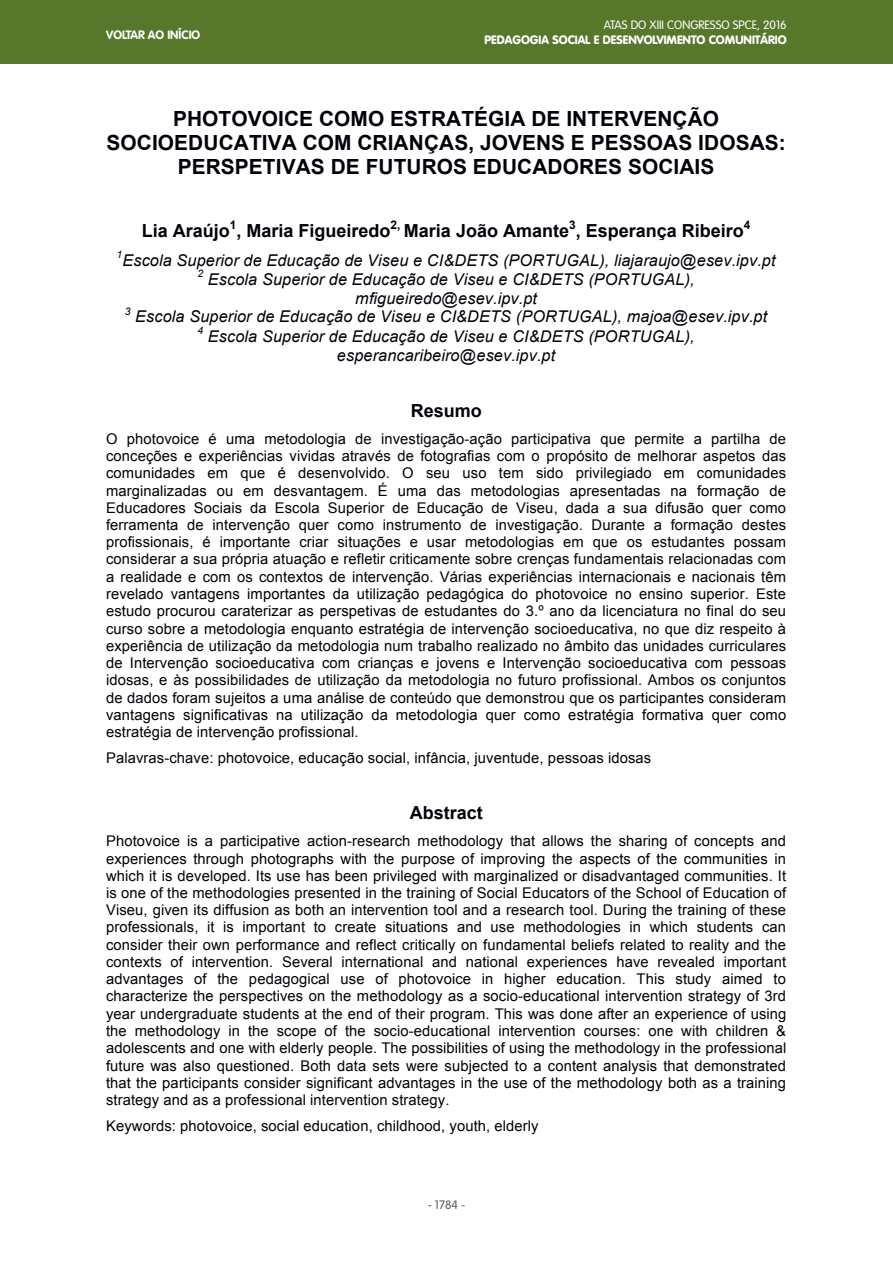
<style>
.page{position:relative;width:893px;height:1263px;background:#fff}
.page>*{position:absolute;margin:0;border:0;box-sizing:border-box;transform-origin:0 0}
.t1{font:700 20.85px/24.3px "Arial";letter-spacing:.005em;color:#00000a;text-align:center}
.t2{font:700 18px "Arial";color:#00000a}
.t3{font:italic 16.2px/19px "Arial";letter-spacing:.01em;color:#00000a}
.t4{font:14.7px/17.2px "Arial";letter-spacing:.01em;color:#00000a;text-align:justify}
.t5{font:900 12px "VAG Rounded";color:#fff}
.t6{font:300 12px "VAG Rounded";color:#fff}
.t7{font:700 12px "VAG Rounded";color:#fff}
.t8{font:300 12px "VAG Rounded";color:#575756}
.t9{font:700 11.85px "Arial";color:#00000a}
.t10{font:italic 10.5px "Arial";color:#00000a}
</style>
<div class="page">
<div style="left:0;top:0;width:893px;height:64px;background:#57782b"></div>
<p class="t7" style="left:106px;top:27px;width:95px">VOLTAR AO INÍCIO</p>
<p class="t6" style="left:604px;top:18px;width:184px">ATAS DO XIII CONGRESSO SPCE, 2016</p>
<p class="t5" style="left:484px;top:33px;width:304px">PEDAGOGIA SOCIAL E DESENVOLVIMENTO COMUNITÁRIO</p>
<h1 class="t1" style="left:107px;top:107px;width:681px">PHOTOVOICE COMO ESTRATÉGIA DE INTERVENÇÃO<br>SOCIOEDUCATIVA COM CRIANÇAS, JOVENS E PESSOAS IDOSAS:<br>PERSPETIVAS DE FUTUROS EDUCADORES SOCIAIS</h1>
<p class="t9" style="left:230px;top:217px;width:8px">1</p>
<p class="t9" style="left:391px;top:217px;width:11px">2,</p>
<p class="t2" style="left:404px;top:219px;width:341px">Maria João Amante , Esperança Ribeiro</p>
<p class="t9" style="left:569px;top:217px;width:8px">3</p>
<p class="t9" style="left:744px;top:217px;width:8px">4</p>
<p class="t2" style="left:142px;top:219px;width:250px">Lia Araújo , Maria Figueiredo</p>
<p class="t10" style="left:117px;top:247px;width:7px">1</p>
<p class="t3" style="left:122px;top:251px;width:655px">Escola Superior de Educação de Viseu e CI&amp;DETS (PORTUGAL), liajaraujo@esev.ipv.pt</p>
<p class="t10" style="left:197px;top:267px;width:7px">2</p>
<p class="t3" style="left:355px;top:270px;width:341px;text-indent:-147px">Escola Superior de Educação de Viseu e CI&amp;DETS (PORTUGAL), mfigueiredo@esev.ipv.pt</p>
<p class="t10" style="left:125px;top:304px;width:7px">3</p>
<p class="t3" style="left:135px;top:307px;width:633px">Escola Superior de Educação de Viseu e CI&amp;DETS (PORTUGAL), majoa@esev.ipv.pt</p>
<p class="t10" style="left:197px;top:323px;width:7px">4</p>
<p class="t3" style="left:337px;top:326px;width:359px;text-indent:-129px">Escola Superior de Educação de Viseu e CI&amp;DETS (PORTUGAL), esperancaribeiro@esev.ipv.pt</p>
<p class="t2" style="left:411px;top:398px;width:73px">Resumo</p>
<p class="t4" style="left:106px;top:430px;width:682px">O photovoice é uma metodologia de investigação-ação participativa que permite a partilha de conceções e experiências vividas através de fotografias com o propósito de melhorar aspetos das comunidades em que é desenvolvido. O seu uso tem sido privilegiado em comunidades marginalizadas ou em desvantagem. É uma das metodologias apresentadas na formação de Educadores Sociais da Escola Superior de Educação de Viseu, dada a sua difusão quer como ferramenta de intervenção quer como instrumento de investigação. Durante a formação destes profissionais, é importante criar situações e usar metodologias em que os estudantes possam considerar a sua própria atuação e refletir criticamente sobre crenças fundamentais relacionadas com a realidade e com os contextos de intervenção. Várias experiências internacionais e nacionais têm revelado vantagens importantes da utilização pedagógica do photovoice no ensino superior. Este estudo procurou caraterizar as perspetivas de estudantes do 3.º ano da licenciatura no final do seu curso sobre a metodologia enquanto estratégia de intervenção socioeducativa, no que diz respeito à experiência de utilização da metodologia num trabalho realizado no âmbito das unidades curriculares de Intervenção socioeducativa com crianças e jovens e Intervenção socioeducativa com pessoas idosas, e às possibilidades de utilização da metodologia no futuro profissional. Ambos os conjuntos de dados foram sujeitos a uma análise de conteúdo que demonstrou que os participantes consideram vantagens significativas na utilização da metodologia quer como estratégia formativa quer como estratégia de intervenção profissional.</p>
<p class="t4" style="left:106px;top:749px;width:547px">Palavras-chave: photovoice, educação social, infância, juventude, pessoas idosas</p>
<p class="t2" style="left:410px;top:801px;width:75px">Abstract</p>
<p class="t4" style="left:106px;top:833px;width:682px">Photovoice is a participative action-research methodology that allows the sharing of concepts and experiences through photographs with the purpose of improving the aspects of the communities in which it is developed. Its use has been privileged with marginalized or disadvantaged communities. It is one of the methodologies presented in the training of Social Educators of the School of Education of Viseu, given its diffusion as both an intervention tool and a research tool. During the training of these professionals, it is important to create situations and use methodologies in which students can consider their own performance and reflect critically on fundamental beliefs related to reality and the contexts of intervention. Several international and national experiences have revealed important advantages of the pedagogical use of photovoice in higher education. This study aimed to characterize the perspectives on the methodology as a socio-educational intervention strategy of 3rd year undergraduate students at the end of their program. This was done after an experience of using the methodology in the scope of the socio-educational intervention courses: one with children &amp; adolescents and one with elderly people. The possibilities of using the methodology in the professional future was also questioned. Both data sets were subjected to a content analysis that demonstrated that the participants consider significant advantages in the use of the methodology both as a training strategy and as a professional intervention strategy.</p>
<p class="t4" style="left:106px;top:1117px;width:434px">Keywords: photovoice, social education, childhood, youth, elderly</p>
<p class="t8" style="left:428px;top:1197px;width:39px">- 1784 -</p>
</div>
